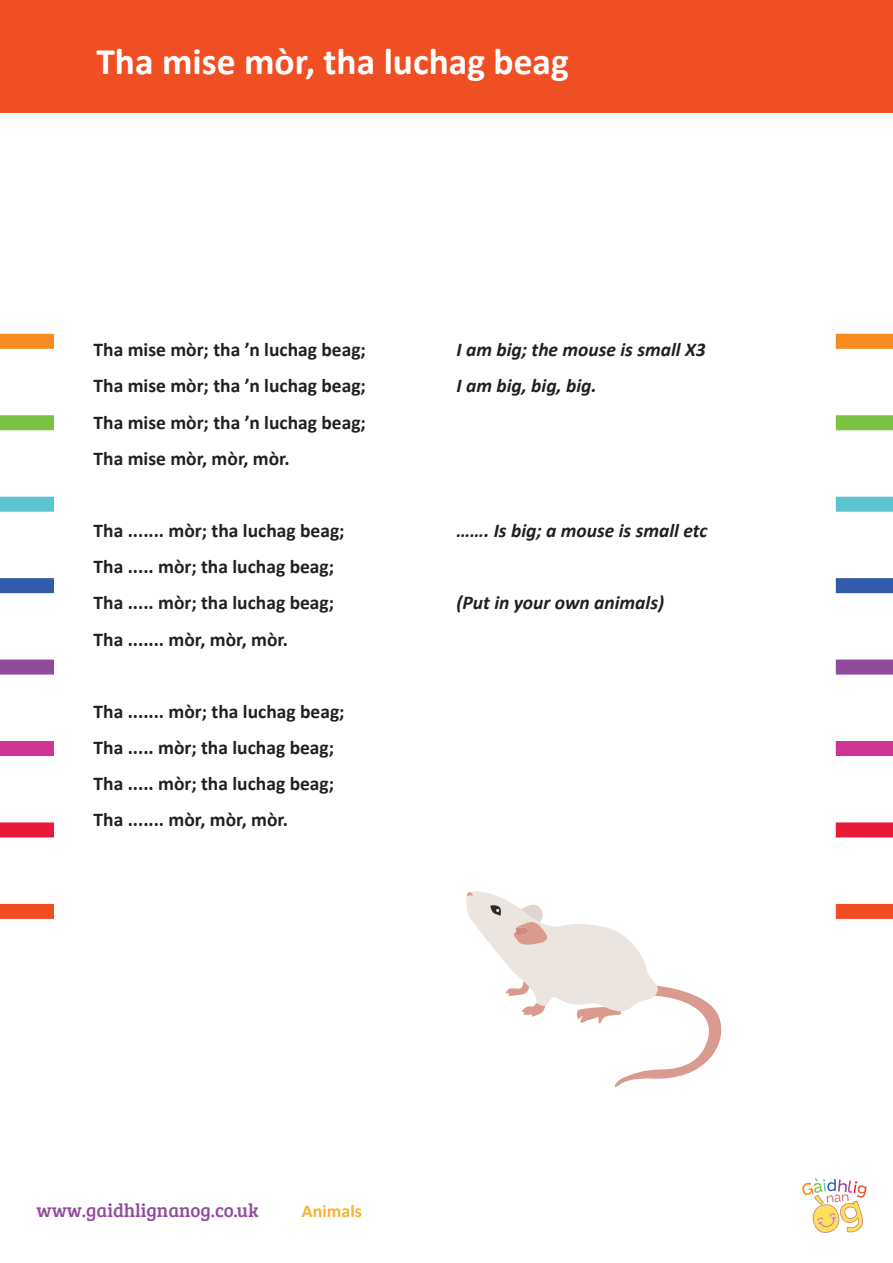
<style>
.page{position:relative;width:893px;height:1263px;background:#fff}
.page>*{position:absolute;margin:0;border:0;box-sizing:border-box;transform-origin:0 0}
.t1{font:700 37.5px "Calibri";color:#fff}
.t2{font:700 19.5px "Calibri";color:#231f20}
.t3{font:italic 700 19.5px "Calibri";color:#231f20}
.t4{font:19.05px "Bree Serif";color:#904b9d}
.t5{font:700 18px "Calibri";color:#f7b331}
</style>
<div class="page">
<div style="left:0;top:334px;width:54px;height:15px;background:#f68b1f"></div>
<div style="left:0;top:415px;width:54px;height:15px;background:#7bc142"></div>
<div style="left:0;top:497px;width:54px;height:15px;background:#5bc6cf"></div>
<div style="left:0;top:578px;width:54px;height:15px;background:#325ba9"></div>
<div style="left:0;top:659px;width:54px;height:15px;background:#904b9d"></div>
<div style="left:0;top:741px;width:54px;height:15px;background:#ce3595"></div>
<div style="left:0;top:904px;width:54px;height:15px;background:#f04d22"></div>
<div style="left:0;top:822px;width:54px;height:15px;background:#e71b39"></div>
<div style="left:836px;top:334px;width:57px;height:15px;background:#f68b1f"></div>
<div style="left:836px;top:415px;width:57px;height:15px;background:#7bc142"></div>
<div style="left:836px;top:497px;width:57px;height:15px;background:#5bc6cf"></div>
<div style="left:836px;top:578px;width:57px;height:15px;background:#325ba9"></div>
<div style="left:836px;top:659px;width:57px;height:15px;background:#904b9d"></div>
<div style="left:836px;top:741px;width:57px;height:15px;background:#ce3595"></div>
<div style="left:836px;top:904px;width:57px;height:15px;background:#f04d22"></div>
<div style="left:836px;top:822px;width:57px;height:15px;background:#e71b39"></div>
<svg style="left:802px;top:1178px;width:65px;height:55px"></svg>
<div style="left:0;top:0;width:893px;height:113px;background:#f04e23"></div>
<svg style="left:466px;top:891px;width:256px;height:197px"></svg>
<div style="left:445px;top:1031px;width:218px;height:25px;background:#fff"></div>
<div style="left:539px;top:1066px;width:75px;height:30px;background:#fff"></div>
<p class="t1" style="left:96px;top:38px;width:474px">Tha mise mòr, tha luchag beag</p>
<p class="t2" style="left:94px;top:337px;width:274px">Tha mise mòr; tha ’n luchag beag;</p>
<p class="t2" style="left:94px;top:373px;width:274px">Tha mise mòr; tha ’n luchag beag;</p>
<p class="t2" style="left:94px;top:410px;width:274px">Tha mise mòr; tha ’n luchag beag;</p>
<p class="t2" style="left:94px;top:446px;width:198px">Tha mise mòr, mòr, mòr.</p>
<p class="t2" style="left:94px;top:518px;width:253px">Tha ....... mòr; tha luchag beag;</p>
<p class="t2" style="left:94px;top:554px;width:242px">Tha ..... mòr; tha luchag beag;</p>
<p class="t2" style="left:94px;top:590px;width:242px">Tha ..... mòr; tha luchag beag;</p>
<p class="t2" style="left:94px;top:627px;width:196px">Tha ....... mòr, mòr, mòr.</p>
<p class="t2" style="left:94px;top:699px;width:253px">Tha ....... mòr; tha luchag beag;</p>
<p class="t2" style="left:94px;top:735px;width:242px">Tha ..... mòr; tha luchag beag;</p>
<p class="t2" style="left:94px;top:771px;width:242px">Tha ..... mòr; tha luchag beag;</p>
<p class="t2" style="left:94px;top:807px;width:196px">Tha ....... mòr, mòr, mòr.</p>
<p class="t3" style="left:456px;top:337px;width:251px">I am big; the mouse is small X3</p>
<p class="t3" style="left:456px;top:373px;width:142px">I am big, big, big.</p>
<p class="t3" style="left:456px;top:518px;width:252px">……. Is big; a mouse is small etc</p>
<p class="t3" style="left:456px;top:590px;width:209px">(Put in your own animals)</p>
<p class="t4" style="left:37px;top:1196px;width:224px">www.gaidhlignanog.co.uk</p>
<p class="t5" style="left:302px;top:1199px;width:62px">Animals</p>
</div>
